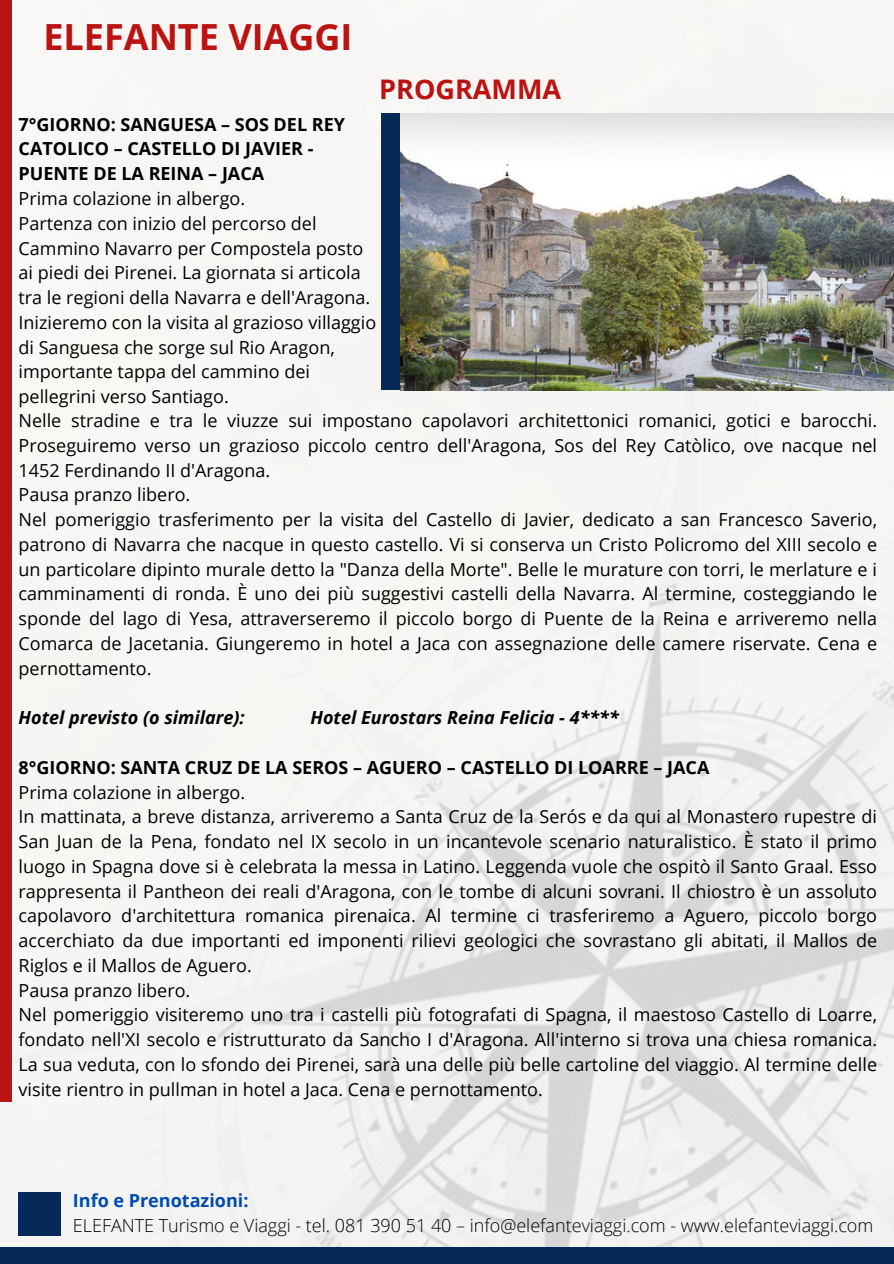
<style>
.page{position:relative;width:894px;height:1264px;background:#fff}
.page>*{position:absolute;margin:0;border:0;box-sizing:border-box;transform-origin:0 0}
.t1{font:700 36px "Open Sans";color:#bb1212}
.t2{font:700 27px "Open Sans";color:#bb1212}
.t3{font:18px/24.8px "Open Sans";color:#000}
.t4{font:700 18px/24.8px "Open Sans";color:#000}
.t5{font:300 18px "Open Sans";color:#000}
.t6{font:italic 700 18px "Open Sans";color:#000}
.t7{font:700 18px "Open Sans";color:#004aad}
</style>
<div class="page">
<img style="left:0;top:0;width:892px;height:1247px">
<div style="left:0;top:0;width:11px;height:1101px;background:#bb1212"></div>
<div style="left:19px;top:1191px;width:42px;height:44px;background:#072957"></div>
<div style="left:0;top:1247px;width:893px;height:16px;background:#072957"></div>
<div style="left:381px;top:113px;width:56px;height:277px;background:#072957"></div>
<img style="left:400px;top:113px;width:493px;height:277px">
<p class="t1" style="left:43px;top:11px;width:310px">ELEFANTE VIAGGI</p>
<p class="t2" style="left:379px;top:70px;width:183px">PROGRAMMA</p>
<p class="t4" style="left:19px;top:111px;width:328px">7°GIORNO: SANGUESA – SOS DEL REY<br>CATOLICO – CASTELLO DI JAVIER -<br>PUENTE DE LA REINA – JACA</p>
<p class="t3" style="left:19px;top:186px;width:228px">Prima colazione in albergo.</p>
<p class="t3" style="left:19px;top:210px;width:359px">Partenza con inizio del percorso del Cammino Navarro per Compostela posto ai piedi dei Pirenei. La giornata si articola tra le regioni della Navarra e dell'Aragona.<br>Inizieremo con la visita al grazioso villaggio di Sanguesa che sorge sul Rio Aragon, importante tappa del cammino dei pellegrini verso Santiago.</p>
<p class="t3" style="left:19px;top:408px;width:859px">Nelle stradine e tra le viuzze sui impostano capolavori architettonici romanici, gotici e barocchi.<br>Proseguiremo verso un grazioso piccolo centro dell'Aragona, Sos del Rey Catòlico, ove nacque nel 1452 Ferdinando II d'Aragona.<br>Pausa pranzo libero.<br>Nel pomeriggio trasferimento per la visita del Castello di Javier, dedicato a san Francesco Saverio, patrono di Navarra che nacque in questo castello. Vi si conserva un Cristo Policromo del XIII secolo e un particolare dipinto murale detto la "Danza della Morte". Belle le murature con torri, le merlature e i camminamenti di ronda. È uno dei più suggestivi castelli della Navarra. Al termine, costeggiando le sponde del lago di Yesa, attraverseremo il piccolo borgo di Puente de la Reina e arriveremo nella Comarca de Jacetania. Giungeremo in hotel a Jaca con assegnazione delle camere riservate. Cena e pernottamento.</p>
<p class="t6" style="left:19px;top:705px;width:227px">Hotel previsto (o similare):</p>
<p class="t6" style="left:310px;top:705px;width:310px">Hotel Eurostars Reina Felicia - 4****</p>
<p class="t4" style="left:19px;top:754px;width:692px">8°GIORNO: SANTA CRUZ DE LA SEROS – AGUERO – CASTELLO DI LOARRE – JACA</p>
<p class="t3" style="left:19px;top:779px;width:859px">Prima colazione in albergo.<br>In mattinata, a breve distanza, arriveremo a Santa Cruz de la Serós e da qui al Monastero rupestre di San Juan de la Pena, fondato nel IX secolo in un incantevole scenario naturalistico. È stato il primo luogo in Spagna dove si è celebrata la messa in Latino. Leggenda vuole che ospitò il Santo Graal. Esso rappresenta il Pantheon dei reali d'Aragona, con le tombe di alcuni sovrani. Il chiostro è un assoluto capolavoro d'architettura romanica pirenaica. Al termine ci trasferiremo a Aguero, piccolo borgo accerchiato da due importanti ed imponenti rilievi geologici che sovrastano gli abitati, il Mallos de Riglos e il Mallos de Aguero.<br>Pausa pranzo libero.<br>Nel pomeriggio visiteremo uno tra i castelli più fotografati di Spagna, il maestoso Castello di Loarre, fondato nell'XI secolo e ristrutturato da Sancho I d'Aragona. All'interno si trova una chiesa romanica.<br>La sua veduta, con lo sfondo dei Pirenei, sarà una delle più belle cartoline del viaggio. Al termine delle visite rientro in pullman in hotel a Jaca. Cena e pernottamento.</p>
<h1 class="t7" style="left:73px;top:1187px;width:177px">Info e Prenotazioni:</h1>
<h2 class="t5" style="left:73px;top:1212px;width:801px">ELEFANTE Turismo e Viaggi - tel. 081 390 51 40 – info@elefanteviaggi.com - www.elefanteviaggi.com</h2>
</div>
